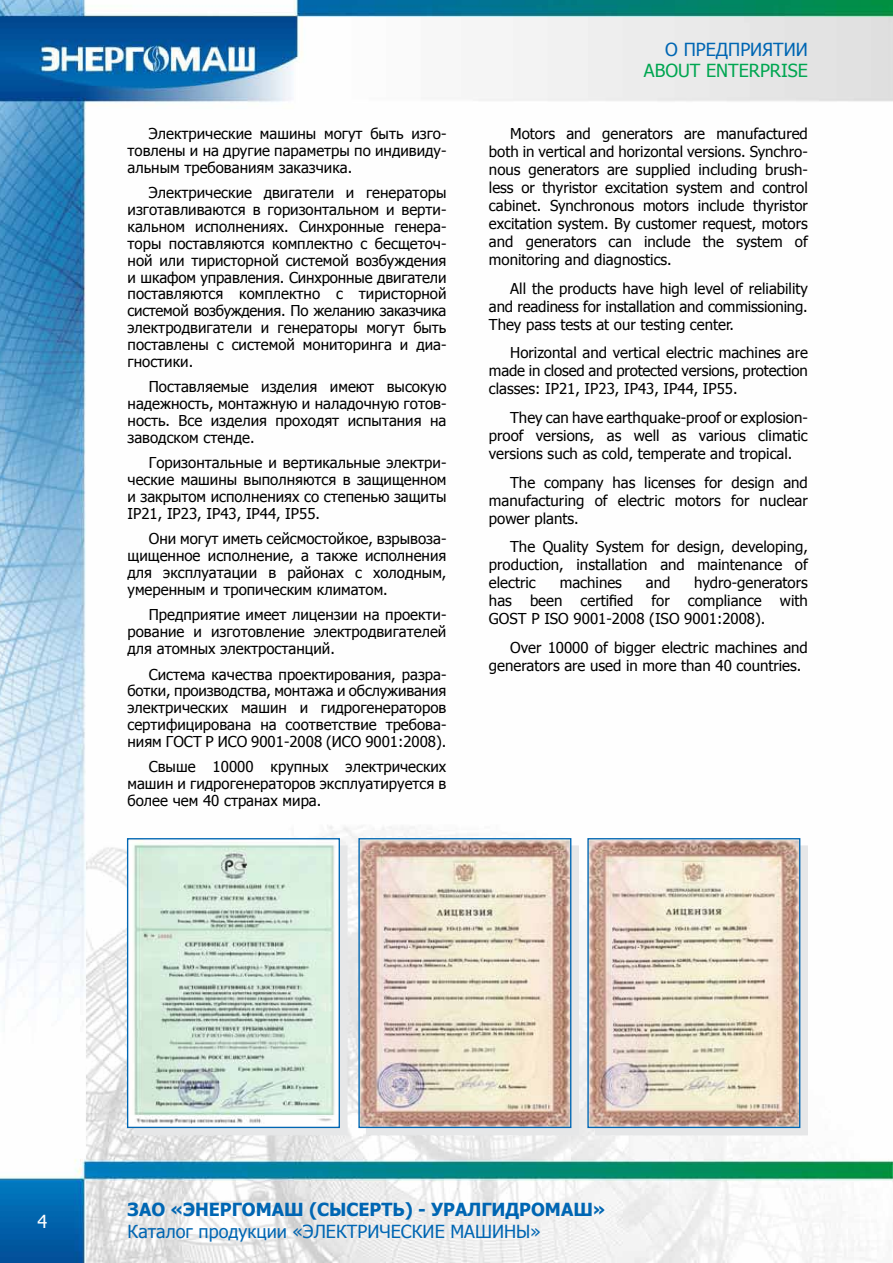
<style>
.page{position:relative;width:893px;height:1263px;background:#fff}
.page>*{position:absolute;margin:0;border:0;box-sizing:border-box;transform-origin:0 0}
.t1{font:18px "Tahoma";color:#0066b3}
.t2{font:700 18px "Tahoma";color:#0066b3}
.t3{font:18px "Tahoma";color:#00a651}
.t4{font:18px "Tahoma";color:#fff}
.t5{font:15px/16.8px "Tahoma";color:#000;text-align:justify}
</style>
<div class="page">
<img style="left:0;top:0;width:893px;height:1263px">
<div style="left:134px;top:845px;width:213px;height:290px;background:#e6e7e8"></div>
<img style="left:129px;top:840px;width:209px;height:286px">
<div style="left:127px;top:838px;width:213px;height:290px;border:1px solid #0066b3"></div>
<div style="left:366px;top:845px;width:213px;height:290px;background:linear-gradient(to right,#e6e7e8,#e6e7e8);border:1px solid #e6e7e8"></div>
<img style="left:360px;top:840px;width:209px;height:286px">
<div style="left:358px;top:838px;width:213px;height:290px;border:1px solid #0066b3"></div>
<div style="left:595px;top:845px;width:213px;height:290px;background:linear-gradient(to right,#e6e7e8,#e6e7e8);border:1px solid #e6e7e8"></div>
<img style="left:589px;top:840px;width:209px;height:286px">
<div style="left:587px;top:838px;width:213px;height:290px;border:1px solid #0066b3"></div>
<p class="t5" style="left:128px;top:124px;width:320px;text-indent:21px">Электрические машины могут быть изго&shy;товлены и на другие параметры по индивиду&shy;альным требованиям заказчика.</p>
<p class="t5" style="left:128px;top:184px;width:320px;text-indent:21px">Электрические двигатели и генераторы изготавливаются в горизонтальном и верти&shy;кальном исполнениях. Синхронные генера&shy;торы поставляются комплектно с бесщеточ&shy;ной или тиристорной системой возбуждения и шкафом управления. Синхронные двигатели поставляются комплектно с тиристорной системой возбуждения. По желанию заказчика электродвигатели и генераторы могут быть поставлены с системой мониторинга и диа&shy;гностики.</p>
<p class="t5" style="left:128px;top:378px;width:320px;text-indent:21px">Поставляемые изделия имеют высокую надежность, монтажную и наладочную готов&shy;ность. Все изделия проходят испытания на заводском стенде.</p>
<p class="t5" style="left:128px;top:454px;width:320px;text-indent:21px">Горизонтальные и вертикальные электри&shy;ческие машины выполняются в защищенном и закрытом исполнениях со степенью защиты IP21, IP23, IP43, IP44, IP55.</p>
<p class="t5" style="left:128px;top:530px;width:320px;text-indent:21px">Они могут иметь сейсмостойкое, взрывоза&shy;щищенное исполнение, а также исполнения для эксплуатации в районах с холодным, умеренным и тропическим климатом.</p>
<p class="t5" style="left:128px;top:606px;width:320px;text-indent:21px">Предприятие имеет лицензии на проекти&shy;рование и изготовление электродвигателей для атомных электростанций.</p>
<p class="t5" style="left:128px;top:665px;width:320px;text-indent:21px">Система качества проектирования, разра&shy;ботки, производства, монтажа и обслуживания электрических машин и гидрогенераторов сертифицирована на соответствие требова&shy;ниям ГОСТ Р ИСО 9001-2008 (ИСО 9001:2008).</p>
<p class="t5" style="left:128px;top:758px;width:320px;text-indent:21px">Свыше 10000 крупных электрических машин и гидрогенераторов эксплуатируется в более чем 40 странах мира.</p>
<p class="t1" style="left:665px;top:37px;width:144px">О ПРЕДПРИЯТИИ</p>
<p class="t3" style="left:644px;top:59px;width:166px">ABOUT ENTERPRISE</p>
<p class="t5" style="left:489px;top:124px;width:320px;line-height:18px;text-indent:21px">Motors and generators are manufactured both in vertical and horizontal versions. Synchro&shy;nous generators are supplied including brush&shy;less or thyristor excitation system and control cabinet. Synchronous motors include thyristor excitation system. By customer request, motors and generators can include the system of monitoring and diagnostics.</p>
<p class="t5" style="left:489px;top:278px;width:320px;line-height:18px;text-indent:21px">All the products have high level of reliability and readiness for installation and commissioning.<br>They pass tests at our testing center.</p>
<p class="t5" style="left:489px;top:343px;width:320px;line-height:18px;text-indent:21px">Horizontal and vertical electric machines are made in closed and protected versions, protection classes: IP21, IP23, IP43, IP44, IP55.</p>
<p class="t5" style="left:489px;top:408px;width:320px;line-height:18px;text-indent:21px">They can have earthquake-proof or explosion&shy;proof versions, as well as various climatic versions such as cold, temperate and tropical.</p>
<p class="t5" style="left:489px;top:472px;width:320px;line-height:18px;text-indent:21px">The company has licenses for design and manufacturing of electric motors for nuclear power plants.</p>
<p class="t5" style="left:489px;top:537px;width:320px;line-height:18px;text-indent:21px">The Quality System for design, developing, production, installation and maintenance of electric</p>
<p class="t5" style="left:489px;top:573px;width:320px;line-height:18px;text-indent:205px">hydro-generators has been certified for compliance with GOST Р ISO 9001-2008 (ISO 9001:2008).</p>
<p class="t5" style="left:489px;top:638px;width:320px;line-height:18px;text-indent:21px">Over 10000 of bigger electric machines and generators are used in more than 40 countries.</p>
<p class="t5" style="left:560px;top:574px;width:64px">machines</p>
<p class="t5" style="left:646px;top:574px;width:26px">and</p>
<p class="t4" style="left:38px;top:1209px;width:11px">4</p>
<p class="t2" style="left:128px;top:1197px;width:480px">ЗАО «ЭНЕРГОМАШ (СЫСЕРТЬ) - УРАЛГИДРОМАШ»</p>
<p class="t1" style="left:128px;top:1219px;width:415px">Каталог продукции «ЭЛЕКТРИЧЕСКИЕ МАШИНЫ»</p>
</div>
